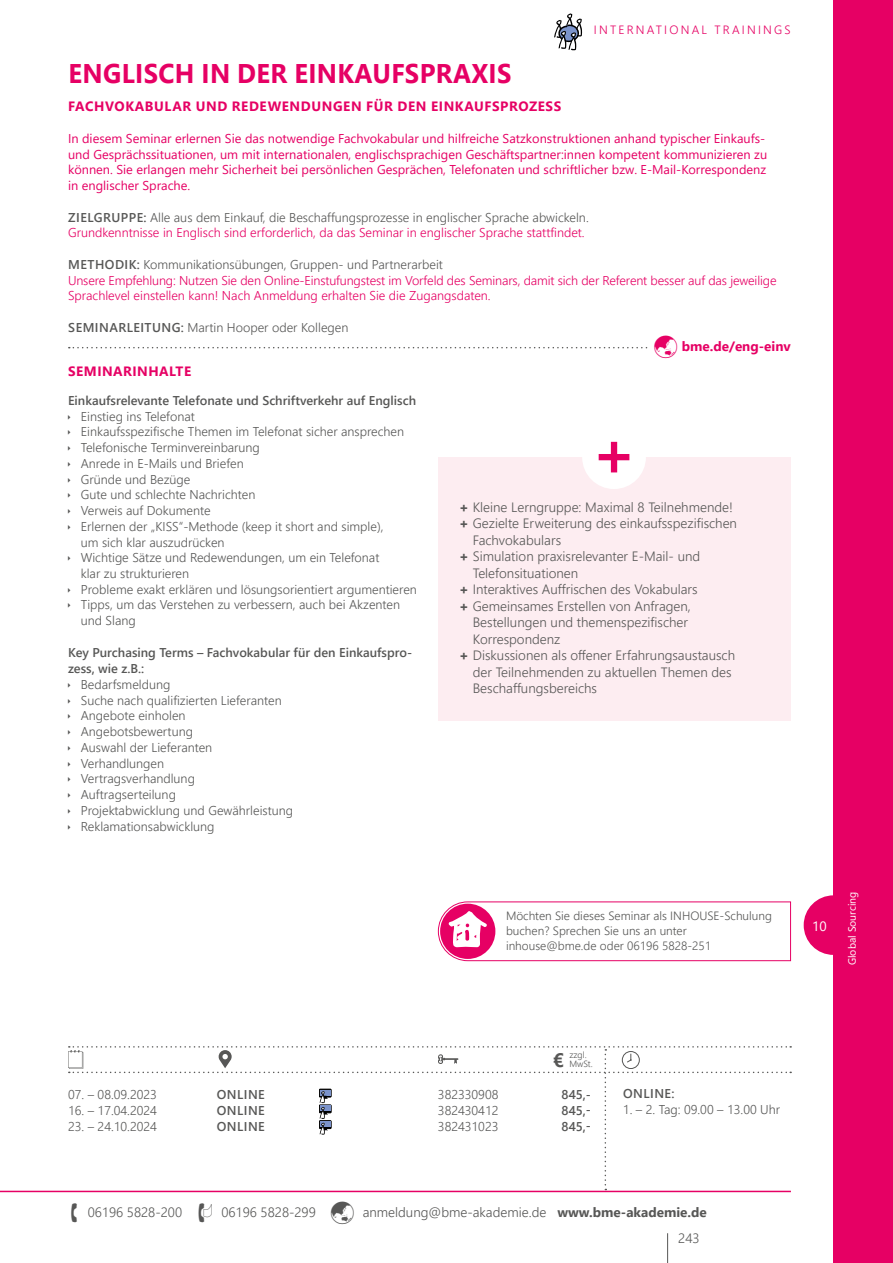
<style>
.page{position:relative;width:893px;height:1263px;background:#fff}
.page>*{position:absolute;margin:0;border:0;box-sizing:border-box;transform-origin:0 0}
.t1{font:700 27px "Segoe UI";letter-spacing:.015em;color:#e60064;scale:.95 1}
.t2{font:700 19.5px "Segoe UI";color:#575756}
.t3{font:300 13.5px "Segoe UI";color:#575756}
.t4{font:700 13.5px "Segoe UI";letter-spacing:.045em;color:#e60064}
.t5{font:700 13.5px "Segoe UI";color:#e60064}
.t6{font:13.5px "Segoe UI";color:#fff}
.t7{font:300 12.75px/15.8px "Segoe UI";color:#575756}
.t8{font:300 12.75px/15.8px "Segoe UI";color:#e60064}
.t9{font:12.75px/15.8px "Segoe UI";color:#e60064}
.t10{font:600 12.75px/15.8px "Segoe UI";color:#575756}
.t11{font:300 12px/15px "Segoe UI";color:#575756}
.t12{font:300 12px "Segoe UI";letter-spacing:.185em;color:#e60064}
.t13{font:10.5px "Segoe UI";color:#fff}
.t14{font:300 9px/9px "Segoe UI";color:#575756}
.s1{font-weight:600;color:#575756}
.s2{color:#575756}
.s3{font-weight:600}
.s4{font-family:"Segoe UI Black";font-weight:400}
.s5{font-weight:700}
</style>
<div class="page">
<hr style="left:0;top:1191px;width:791px;height:1px;background:#e60064">
<div style="left:804px;top:895px;width:59px;height:60px;background:#e60064;border-radius:50%"></div>
<div style="left:833px;top:0;width:60px;height:1263px;background:#e60064"></div>
<hr style="left:667px;top:1233px;width:1px;height:30px;background:#575756">
<svg style="left:554px;top:13px;width:28px;height:37px"></svg>
<svg style="left:68px;top:1046px;width:723px;height:144px"></svg>
<div style="left:438px;top:457px;width:353px;height:264px;background:#fdedf1"></div>
<div style="left:582px;top:425px;width:64px;height:64px;background:#fff;border-radius:50%"></div>
<svg style="left:599px;top:442px;width:30px;height:30px"></svg>
<svg style="left:438px;top:901px;width:353px;height:60px"></svg>
<svg style="left:69px;top:347px;width:579px;height:2px"></svg>
<p class="t12" style="left:594px;top:19px;width:198px">INTERNATIONAL TRAININGS</p>
<h1 class="t1" style="left:68px;top:48px;width:468px">ENGLISCH IN DER EINKAUFSPRAXIS</h1>
<p class="t4" style="left:68px;top:94px;width:495px">FACHVOKABULAR UND REDEWENDUNGEN FÜR DEN EINKAUFSPROZESS</p>
<p class="t9" style="left:68px;top:129px;width:701px">In diesem Seminar erlernen Sie das notwendige Fachvokabular und hilfreiche Satzkonstruktionen anhand typischer Einkaufs&shy;und Gesprächssituationen, um mit internationalen, englischsprachigen Geschäftspartner:innen kompetent kommunizieren zu können. Sie erlangen mehr Sicherheit bei persönlichen Gesprächen, Telefonaten und schriftlicher bzw. E-Mail-Korrespondenz in englischer Sprache.</p>
<p class="t8" style="left:68px;top:208px;width:522px"><span class="s1">ZIELGRUPPE:</span> <span class="s2">Alle aus dem Einkauf, die Beschaffungsprozesse in englischer Sprache abwickeln.<br></span>Grundkenntnisse in Englisch sind erforderlich, da das Seminar in englischer Sprache stattfindet.</p>
<p class="t8" style="left:68px;top:255px;width:710px"><span class="s1">METHODIK:</span> <span class="s2">Kommunikationsübungen, Gruppen- und Partnerarbeit<br></span>Unsere Empfehlung: Nutzen Sie den Online-Einstufungstest im Vorfeld des Seminars, damit sich der Referent besser auf das jeweilige<br>Sprachlevel einstellen kann! Nach Anmeldung erhalten Sie die Zugangsdaten.</p>
<p class="t7" style="left:68px;top:318px;width:282px"><span class="s3">SEMINARLEITUNG:</span> Martin Hooper oder Kollegen</p>
<p class="t5" style="left:682px;top:333px;width:111px">bme.de/eng-einv</p>
<p class="t4" style="left:68px;top:358px;width:124px">SEMINARINHALTE</p>
<p class="t10" style="left:68px;top:391px;width:350px">Einkaufsrelevante Telefonate und Schriftverkehr auf Englisch</p>
<p class="t7" style="left:81px;top:407px;width:338px">Einstieg ins Telefonat<br>Einkaufsspezifische Themen im Telefonat sicher ansprechen Telefonische Terminvereinbarung<br>Anrede in E-Mails und Briefen<br>Gründe und Bezüge<br>Gute und schlechte Nachrichten<br>Verweis auf Dokumente<br>Erlernen der „KISS“-Methode (keep it short and simple),<br>um sich klar auszudrücken<br>Wichtige Sätze und Redewendungen, um ein Telefonat<br>klar zu strukturieren<br>Probleme exakt erklären und lösungsorientiert argumentieren Tipps, um das Verstehen zu verbessern, auch bei Akzenten und Slang</p>
<p class="t10" style="left:68px;top:644px;width:346px">Key Purchasing Terms – Fachvokabular für den Einkaufspro&shy;zess, wie z.B.:</p>
<p class="t7" style="left:81px;top:675px;width:214px">Bedarfsmeldung<br>Suche nach qualifizierten Lieferanten<br>Angebote einholen<br>Angebotsbewertung<br>Auswahl der Lieferanten<br>Verhandlungen<br>Vertragsverhandlung<br>Auftragserteilung<br>Projektabwicklung und Gewährleistung<br>Reklamationsabwicklung</p>
<p class="t3" style="left:459px;top:494px;width:275px"><span class="s4">+</span> Kleine Lerngruppe: Maximal 8 Teilnehmende!</p>
<p class="t3" style="left:459px;top:511px;width:279px"><span class="s4">+</span> Gezielte Erweiterung des einkaufsspezifischen</p>
<p class="t3" style="left:473px;top:527px;width:90px">Fachvokabulars</p>
<p class="t3" style="left:459px;top:544px;width:243px"><span class="s4">+</span> Simulation praxisrelevanter E-Mail- und</p>
<p class="t3" style="left:473px;top:560px;width:107px">Telefonsituationen</p>
<p class="t3" style="left:459px;top:577px;width:240px"><span class="s4">+</span> Interaktives Auffrischen des Vokabulars</p>
<p class="t3" style="left:459px;top:593px;width:233px"><span class="s4">+</span> Gemeinsames Erstellen von Anfragen,</p>
<p class="t3" style="left:473px;top:610px;width:217px">Bestellungen und themenspezifischer</p>
<p class="t3" style="left:473px;top:626px;width:89px">Korrespondenz</p>
<p class="t3" style="left:459px;top:643px;width:277px"><span class="s4">+</span> Diskussionen als offener Erfahrungsaustausch</p>
<p class="t3" style="left:473px;top:659px;width:260px">der Teilnehmenden zu aktuellen Themen des</p>
<p class="t3" style="left:473px;top:676px;width:126px">Beschaffungsbereichs</p>
<p class="t11" style="left:506px;top:907px;width:267px">Möchten Sie dieses Seminar als INHOUSE-Schulung buchen? Sprechen Sie uns an unter inhouse@bme.de oder 06196 5828-251</p>
<p class="t6" style="left:812px;top:913px;width:16px">10</p>
<p class="t13" style="left:842px;top:965px;width:75px;rotate:-90deg">Global Sourcing</p>
<h2 class="t2" style="left:553px;top:1042px;width:13px">€</h2>
<p class="t14" style="left:569px;top:1050px;width:25px">zzgl.<br>MwSt.</p>
<p class="t7" style="left:68px;top:1085px;width:90px">07. – 08.09.2023</p>
<p class="t10" style="left:217px;top:1086px;width:49px">ONLINE</p>
<p class="t7" style="left:438px;top:1085px;width:62px">382330908</p>
<p class="t10" style="left:562px;top:1086px;width:31px">845,-</p>
<p class="t7" style="left:68px;top:1101px;width:90px">16. – 17.04.2024</p>
<p class="t10" style="left:217px;top:1101px;width:49px">ONLINE</p>
<p class="t7" style="left:438px;top:1101px;width:62px">382430412</p>
<p class="t10" style="left:562px;top:1101px;width:31px">845,-</p>
<p class="t7" style="left:68px;top:1117px;width:90px">23. – 24.10.2024</p>
<p class="t10" style="left:217px;top:1117px;width:49px">ONLINE</p>
<p class="t7" style="left:438px;top:1117px;width:62px">382431023</p>
<p class="t10" style="left:562px;top:1117px;width:31px">845,-</p>
<p class="t10" style="left:623px;top:1084px;width:53px">ONLINE:</p>
<p class="t7" style="left:623px;top:1100px;width:159px">1. – 2. Tag: 09.00 – 13.00 Uhr</p>
<p class="t3" style="left:88px;top:1199px;width:96px">06196 5828-200</p>
<p class="t3" style="left:221px;top:1199px;width:96px">06196 5828-299</p>
<p class="t3" style="left:363px;top:1199px;width:346px">anmeldung@bme-akademie.de <span class="s5">www.bme-akademie.de</span></p>
<p class="t3" style="left:678px;top:1226px;width:23px">243</p>
</div>
